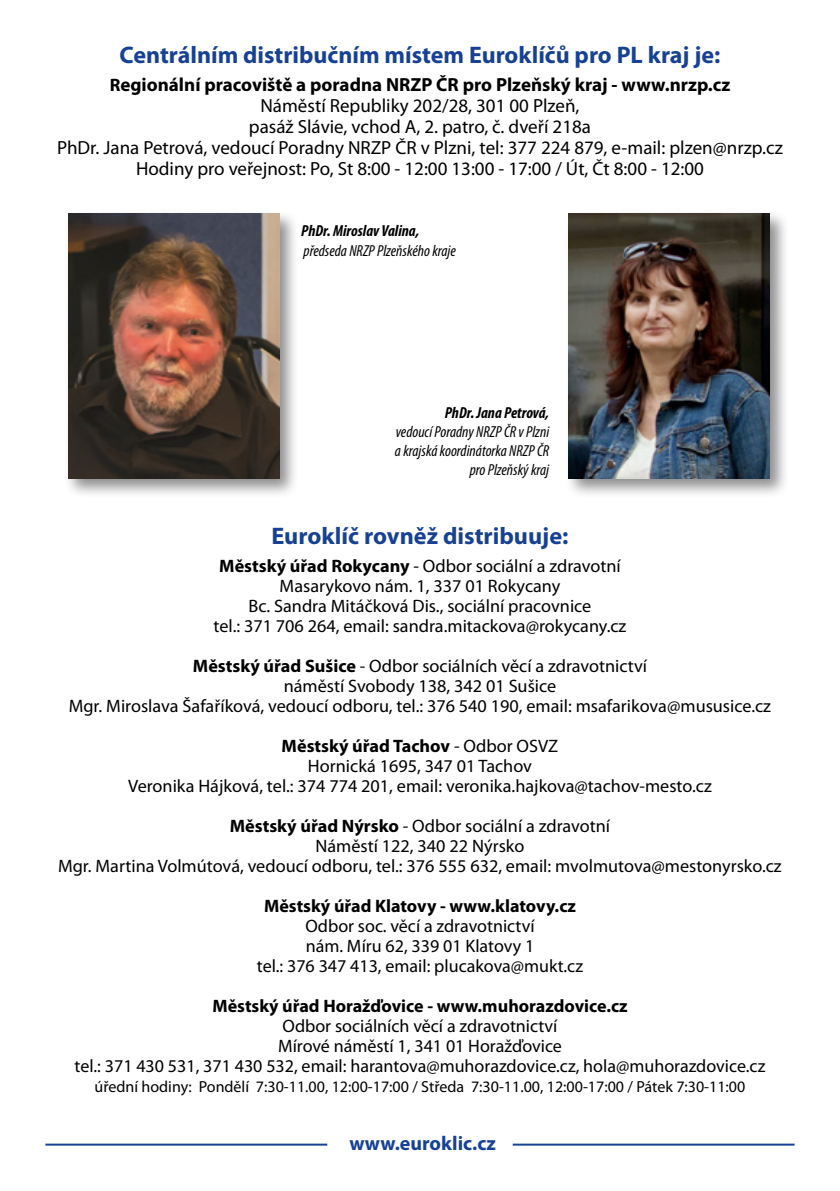
<style>
.page{position:relative;width:840px;height:1191px;background:#fff}
.page>*{position:absolute;margin:0;border:0;box-sizing:border-box;transform-origin:0 0}
.t1{font:700 24px "Myriad Pro";color:#164194}
.t2{font:700 20px "Myriad Pro";color:#164194}
.t3{font:19px/21px "Myriad Pro";color:#000;text-align:center}
.t4{font:18px/20px "Myriad Pro";color:#000;text-align:center}
.t5{font:700 18px "Myriad Pro";color:#000}
.t6{font:italic condensed 16px/19.2px "Myriad Pro";color:#000;text-align:right}
.t7{font:16px "Myriad Pro";color:#000}
.t8{font:italic 700 condensed 16px "Myriad Pro";color:#000}
.s1{font-weight:700;font-size:18px}
.s2{font-weight:700}
</style>
<div class="page">
<hr style="left:45px;top:1143px;width:282px;height:2px;background:#164194">
<hr style="left:512px;top:1143px;width:282px;height:2px;background:#164194">
<div style="left:564px;top:210px;width:225px;height:289px;background:#000;opacity:.45"></div>
<img style="left:568px;top:213px;width:201px;height:266px">
<div style="left:64px;top:210px;width:236px;height:289px;background:#000;opacity:.45"></div>
<img style="left:68px;top:213px;width:211px;height:266px">
<h1 class="t1" style="left:120px;top:39px;width:602px">Centrálním distribučním místem Euroklíčů pro PL kraj je:</h1>
<p class="t3" style="left:57px;top:74px;width:727px"><span class="s1">R</span><span class="s2">egionální pracoviště a poradna NRZP ČR pro Plzeňský kraj - www.nrzp.cz<br></span>Náměstí Republiky 202/28, 301 00 Plzeň,<br>pasáž Slávie, vchod A, 2. patro, č. dveří 218a<br>PhDr. Jana Petrová, vedoucí Poradny NRZP ČR v Plzni, tel: 377 224 879, e-mail: plzen@nrzp.cz Hodiny pro veřejnost: Po, St 8:00 - 12:00 13:00 - 17:00 / Út, Čt 8:00 - 12:00</p>
<p class="t8" style="left:301px;top:220px;width:120px">PhDr. Miroslav Valina,</p>
<p class="t6" style="left:303px;top:241px;width:154px">předseda NRZP Plzeňského kraje</p>
<p class="t8" style="left:444px;top:402px;width:106px">PhDr. Jana Petrová,</p>
<p class="t6" style="left:395px;top:421px;width:156px">vedoucí Poradny NRZP ČR v Plzni a krajská koordinátorka NRZP ČR pro Plzeňský kraj</p>
<h1 class="t1" style="left:271px;top:520px;width:298px">Euroklíč rovněž distribuuje:</h1>
<p class="t4" style="left:213px;top:555px;width:414px"><span class="s2">Městský úřad Rokycany</span> - Odbor sociální a zdravotní Masarykovo nám. 1, 337 01 Rokycany<br>Bc. Sandra Mitáčková Dis., sociální pracovnice<br>tel.: 371 706 264, email: sandra.mitackova@rokycany.cz</p>
<p class="t4" style="left:69px;top:655px;width:703px"><span class="s2">Městský úřad Sušice</span> - Odbor sociálních věcí a zdravotnictví<br>náměstí Svobody 138, 342 01 Sušice<br>Mgr. Miroslava Šafaříková, vedoucí odboru, tel.: 376 540 190, email: msafarikova@mususice.cz</p>
<p class="t4" style="left:128px;top:735px;width:585px"><span class="s2">Městský úřad Tachov</span> - Odbor OSVZ<br>Hornická 1695, 347 01 Tachov<br>Veronika Hájková, tel.: 374 774 201, email: veronika.hajkova@tachov-mesto.cz</p>
<p class="t4" style="left:58px;top:815px;width:724px"><span class="s2">Městský úřad Nýrsko</span> - Odbor sociální a zdravotní<br>Náměstí 122, 340 22 Nýrsko<br>Mgr. Martina Volmútová, vedoucí odboru, tel.: 376 555 632, email: mvolmutova@mestonyrsko.cz</p>
<p class="t5" style="left:264px;top:894px;width:313px">Městský úřad Klatovy - www.klatovy.cz</p>
<p class="t4" style="left:257px;top:915px;width:327px">Odbor soc. věcí a zdravotnictví<br>nám. Míru 62, 339 01 Klatovy 1<br>tel.: 376 347 413, email: plucakova@mukt.cz</p>
<p class="t5" style="left:212px;top:994px;width:416px">Městský úřad Horažďovice - www.muhorazdovice.cz</p>
<p class="t4" style="left:75px;top:1015px;width:692px">Odbor sociálních věcí a zdravotnictví<br>Mírové náměstí 1, 341 01 Horažďovice<br>tel.: 371 430 531, 371 430 532, email: harantova@muhorazdovice.cz, hola@muhorazdovice.cz</p>
<p class="t7" style="left:94px;top:1076px;width:652px">úřední hodiny: Pondělí 7:30-11.00, 12:00-17:00 / Středa 7:30-11.00, 12:00-17:00 / Pátek 7:30-11:00</p>
<p class="t2" style="left:349px;top:1129px;width:148px">www.euroklic.cz</p>
</div>
